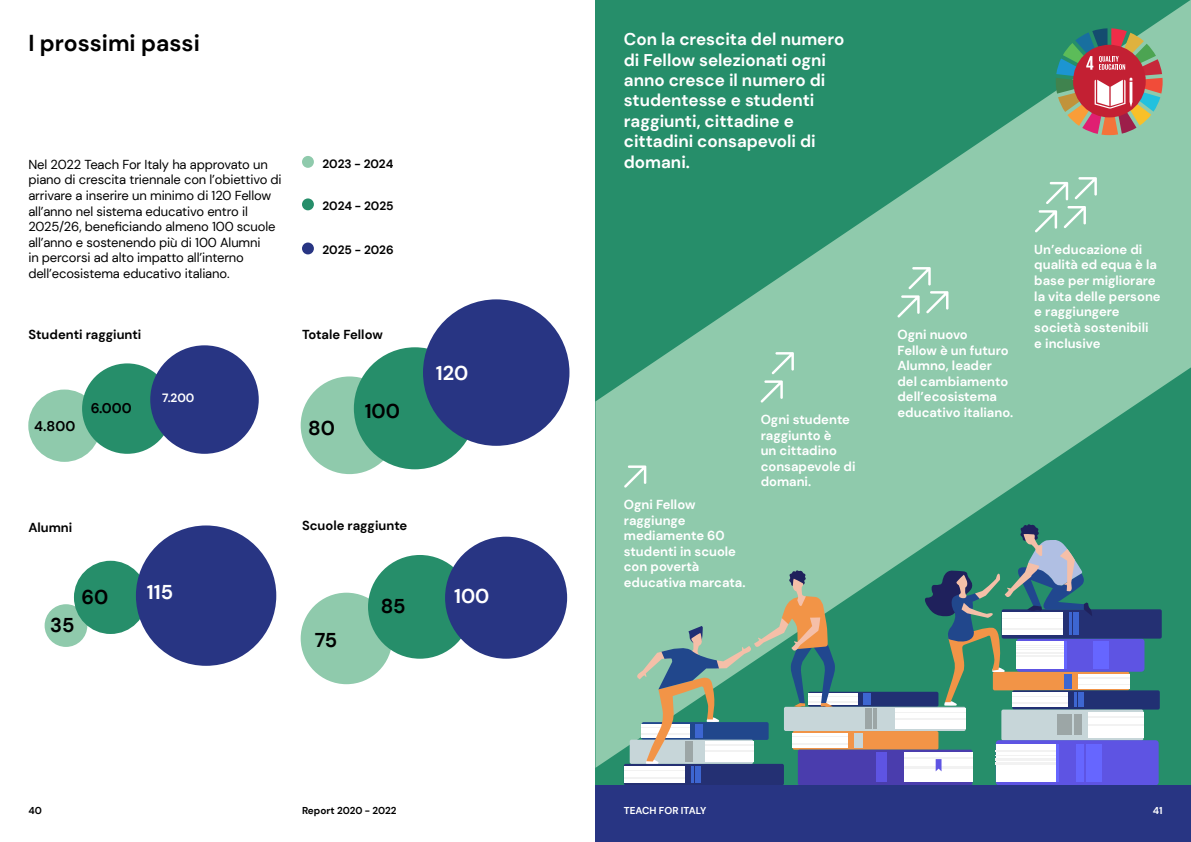
<style>
.page{position:relative;width:1191px;height:842px;background:#fff}
.page>*{position:absolute;margin:0;border:0;box-sizing:border-box;transform-origin:0 0}
.t1{font:700 23px "DM Sans";color:#000}
.t2{font:700 20px "DM Sans";color:#000}
.t3{font:700 20px "DM Sans";color:#fff}
.t4{font:700 17px/20.4px "DM Sans";color:#fff}
.t5{font:700 14px "DM Sans";color:#000}
.t6{font:700 13px/15.6px "DM Sans";color:#fff}
.t7{font:13px/15.6px "DM Sans";letter-spacing:-.01em;color:#000}
.t8{font:700 13px "DM Sans";color:#000}
.t9{font:700 12px "DM Sans";letter-spacing:-.005em;color:#000}
.t10{font:700 12px "DM Sans";color:#fff}
.t11{font:700 10px "DM Sans";color:#000}
.t12{font:700 10px "DM Sans";color:#fff}
</style>
<div class="page">
<div style="left:302px;top:156px;width:12px;height:12px;background:#8fcaac;border-radius:50%"></div>
<div style="left:302px;top:198px;width:12px;height:12px;background:#268e6a;border-radius:50%"></div>
<div style="left:302px;top:243px;width:12px;height:11px;background:#283583;border-radius:50%"></div>
<div style="left:28px;top:390px;width:73px;height:72px;background:#8fcaac;border-radius:50%"></div>
<div style="left:301px;top:376px;width:97px;height:98px;background:#8fcaac;border-radius:50%"></div>
<div style="left:301px;top:593px;width:91px;height:91px;background:#8fcaac;border-radius:50%"></div>
<div style="left:45px;top:604px;width:42px;height:43px;background:#8fcaac;border-radius:50%"></div>
<div style="left:74px;top:561px;width:73px;height:73px;background:#268e6a;border-radius:50%"></div>
<div style="left:136px;top:525px;width:140px;height:141px;background:#283583;border-radius:50%"></div>
<div style="left:368px;top:555px;width:104px;height:104px;background:#268e6a;border-radius:50%"></div>
<div style="left:445px;top:537px;width:122px;height:122px;background:#283583;border-radius:50%"></div>
<div style="left:82px;top:363px;width:90px;height:91px;background:#268e6a;border-radius:50%"></div>
<div style="left:354px;top:347px;width:122px;height:122px;background:#268e6a;border-radius:50%"></div>
<div style="left:150px;top:345px;width:109px;height:109px;background:#283583;border-radius:50%"></div>
<div style="left:423px;top:299px;width:146px;height:147px;background:#283583;border-radius:50%"></div>
<svg style="left:595px;top:0;width:596px;height:768px;background:#5dad8c"></svg>
<svg style="left:992px;top:672px;width:137px;height:18px"></svg>
<div style="left:1077px;top:674px;width:52px;height:14px;background:#fff"></div>
<hr style="left:1077px;top:684px;width:52px;height:1px;background:#f2f2f2">
<hr style="left:1077px;top:678px;width:52px;height:1px;background:#f2f2f2">
<hr style="left:1077px;top:677px;width:52px;height:1px;background:#f2f2f2">
<div style="left:1016px;top:639px;width:128px;height:33px;background:#5e54e3;border-radius:3px"></div>
<div style="left:808px;top:692px;width:130px;height:15px;background:#213073;border-radius:2px"></div>
<div style="left:808px;top:693px;width:49px;height:12px;background:#fff"></div>
<hr style="left:808px;top:696px;width:49px;height:1px;background:#f2f2f2">
<hr style="left:808px;top:701px;width:49px;height:1px;background:#f2f2f2">
<hr style="left:808px;top:702px;width:49px;height:1px;background:#f2f2f2">
<svg style="left:863px;top:693px;width:2px;height:12px"></svg>
<hr style="left:866px;top:693px;width:4px;height:12px;background:#3d66d1">
<div style="left:792px;top:731px;width:146px;height:19px;background:#f29447;border-radius:2px"></div>
<div style="left:792px;top:733px;width:56px;height:15px;background:#fff"></div>
<hr style="left:792px;top:736px;width:56px;height:1px;background:#f2f2f2">
<hr style="left:792px;top:743px;width:56px;height:1px;background:#f2f2f2">
<hr style="left:792px;top:744px;width:56px;height:1px;background:#f2f2f2">
<svg style="left:854px;top:733px;width:2px;height:15px"></svg>
<div style="left:857px;top:733px;width:5px;height:15px;background:#c7d6d9"></div>
<div style="left:624px;top:764px;width:160px;height:21px;background:#243073;border-radius:2px"></div>
<div style="left:624px;top:766px;width:60px;height:17px;background:#fff"></div>
<hr style="left:624px;top:770px;width:60px;height:1px;background:#f2f2f2">
<hr style="left:624px;top:777px;width:60px;height:1px;background:#f2f2f2">
<hr style="left:624px;top:779px;width:60px;height:1px;background:#f2f2f2">
<hr style="left:691px;top:766px;width:3px;height:17px;background:#3d66d1">
<div style="left:695px;top:766px;width:5px;height:17px;background:#3d66d1"></div>
<div style="left:629px;top:740px;width:124px;height:24px;background:#c7d6d9;border-radius:2px"></div>
<div style="left:1001px;top:609px;width:160px;height:30px;background:#243073;border-radius:2px"></div>
<div style="left:784px;top:707px;width:181px;height:24px;background:#c7d6d9;border-radius:2px"></div>
<div style="left:895px;top:709px;width:70px;height:20px;background:#fff"></div>
<hr style="left:895px;top:718px;width:70px;height:1px;background:#f2f2f2">
<hr style="left:895px;top:713px;width:70px;height:1px;background:#f2f2f2">
<hr style="left:895px;top:712px;width:70px;height:1px;background:#f2f2f2">
<hr style="left:873px;top:709px;width:3px;height:20px;background:#9ca6a6">
<div style="left:865px;top:709px;width:7px;height:20px;background:#9ca6a6"></div>
<div style="left:1012px;top:690px;width:147px;height:19px;background:#213073;border-radius:2px"></div>
<div style="left:1012px;top:692px;width:56px;height:15px;background:#fff"></div>
<hr style="left:1074px;top:692px;width:3px;height:15px;background:#3d66d1">
<div style="left:1078px;top:692px;width:5px;height:15px;background:#3d66d1"></div>
<div style="left:1001px;top:709px;width:142px;height:31px;background:#c7d6d9;border-radius:2px"></div>
<div style="left:1088px;top:712px;width:55px;height:26px;background:#fff"></div>
<hr style="left:1088px;top:724px;width:55px;height:1px;background:#f2f2f2">
<hr style="left:1088px;top:717px;width:55px;height:1px;background:#f2f2f2">
<hr style="left:1088px;top:716px;width:55px;height:1px;background:#f2f2f2">
<div style="left:1074px;top:715px;width:7px;height:20px;background:#9ca6a6"></div>
<div style="left:1057px;top:715px;width:14px;height:20px;background:#9ca6a6"></div>
<div style="left:798px;top:750px;width:174px;height:35px;background:#4a3dad;border-radius:2px"></div>
<div style="left:904px;top:752px;width:68px;height:30px;background:#fff"></div>
<hr style="left:904px;top:766px;width:68px;height:2px;background:#f2f2f2">
<hr style="left:904px;top:758px;width:68px;height:1px;background:#f2f2f2">
<hr style="left:904px;top:757px;width:68px;height:1px;background:#f2f2f2">
<hr style="left:883px;top:752px;width:3px;height:30px;background:#5e54e3">
<div style="left:876px;top:752px;width:6px;height:30px;background:#5e54e3"></div>
<svg style="left:935px;top:759px;width:6px;height:12px"></svg>
<div style="left:995px;top:740px;width:163px;height:45px;background:#5e54e3;border-radius:3px"></div>
<div style="left:995px;top:744px;width:61px;height:38px;background:#fff"></div>
<hr style="left:995px;top:759px;width:61px;height:2px;background:#f2f2f2">
<hr style="left:995px;top:750px;width:61px;height:1px;background:#f2f2f2">
<hr style="left:995px;top:751px;width:61px;height:1px;background:#f2f2f2">
<hr style="left:995px;top:762px;width:61px;height:2px;background:#f2f2f2">
<hr style="left:995px;top:755px;width:61px;height:1px;background:#f2f2f2">
<hr style="left:1056px;top:744px;width:3px;height:38px;background:#66f">
<div style="left:1076px;top:744px;width:7px;height:38px;background:#66f"></div>
<div style="left:1086px;top:744px;width:15px;height:38px;background:#66f"></div>
<div style="left:1093px;top:642px;width:16px;height:27px;background:#66f"></div>
<svg style="left:922px;top:524px;width:170px;height:182px;background:#608f89"></svg>
<svg style="left:634px;top:570px;width:202px;height:194px;background:#82ac9b"></svg>
<div style="left:595px;top:785px;width:596px;height:57px;background:#283583"></div>
<svg style="left:1055px;top:28px;width:107px;height:107px;background:#9e7c6f"></svg>
<svg style="left:760px;top:380px;width:23px;height:23px"></svg>
<svg style="left:624px;top:465px;width:22px;height:23px"></svg>
<svg style="left:1034px;top:177px;width:62px;height:55px;background:#a1d2b9"></svg>
<svg style="left:897px;top:267px;width:51px;height:51px;background:#a1d2b9"></svg>
<svg style="left:771px;top:352px;width:23px;height:22px"></svg>
<h1 class="t1" style="left:28px;top:29px;width:173px">I prossimi passi</h1>
<p class="t7" style="left:28px;top:156px;width:255px">Nel 2022 Teach For Italy ha approvato un piano di crescita triennale con l’obiettivo di arrivare a inserire un minimo di 120 Fellow all’anno nel sistema educativo entro il 2025/26, beneficiando almeno 100 scuole all’anno e sostenendo più di 100 Alumni<br>in percorsi ad alto impatto all’interno dell’ecosistema educativo italiano.</p>
<p class="t9" style="left:322px;top:156px;width:72px">2023 - 2024</p>
<p class="t9" style="left:322px;top:199px;width:73px">2024 - 2025</p>
<p class="t9" style="left:322px;top:242px;width:73px">2025 - 2026</p>
<p class="t8" style="left:28px;top:326px;width:114px">Studenti raggiunti</p>
<p class="t8" style="left:302px;top:326px;width:82px">Totale Fellow</p>
<p class="t5" style="left:34px;top:417px;width:43px">4.800</p>
<p class="t5" style="left:91px;top:399px;width:43px">6.000</p>
<p class="t10" style="left:162px;top:390px;width:34px">7.200</p>
<h2 class="t2" style="left:308px;top:416px;width:28px">80</h2>
<h2 class="t2" style="left:365px;top:399px;width:37px">100</h2>
<h2 class="t3" style="left:436px;top:360px;width:34px">120</h2>
<p class="t8" style="left:28px;top:519px;width:45px">Alumni</p>
<p class="t8" style="left:302px;top:518px;width:107px">Scuole raggiunte</p>
<h2 class="t2" style="left:50px;top:612px;width:26px">35</h2>
<h2 class="t2" style="left:81px;top:585px;width:28px">60</h2>
<h2 class="t3" style="left:147px;top:580px;width:28px">115</h2>
<h2 class="t2" style="left:315px;top:628px;width:24px">75</h2>
<h2 class="t2" style="left:381px;top:593px;width:26px">85</h2>
<h2 class="t3" style="left:454px;top:583px;width:37px">100</h2>
<p class="t11" style="left:28px;top:804px;width:15px">40</p>
<p class="t11" style="left:302px;top:804px;width:96px">Report 2020 - 2022</p>
<h3 class="t4" style="left:624px;top:29px;width:222px">Con la crescita del numero di Fellow selezionati ogni anno cresce il numero di studentesse e studenti raggiunti, cittadine e cittadini consapevoli di domani.</h3>
<p class="t6" style="left:624px;top:497px;width:123px">Ogni Fellow raggiunge mediamente 60 studenti in scuole con povertà educativa marcata.</p>
<p class="t6" style="left:760px;top:412px;width:96px">Ogni studente raggiunto è<br>un cittadino consapevole di domani.</p>
<p class="t6" style="left:897px;top:327px;width:117px">Ogni nuovo<br>Fellow è un futuro<br>Alumno, leader del cambiamento dell’ecosistema educativo italiano.</p>
<p class="t6" style="left:1034px;top:242px;width:128px">Un’educazione di qualità ed equa è la base per migliorare la vita delle persone e raggiungere società sostenibili<br>e inclusive</p>
<p class="t12" style="left:624px;top:804px;width:84px">TEACH FOR ITALY</p>
<p class="t12" style="left:1152px;top:804px;width:11px">41</p>
</div>
